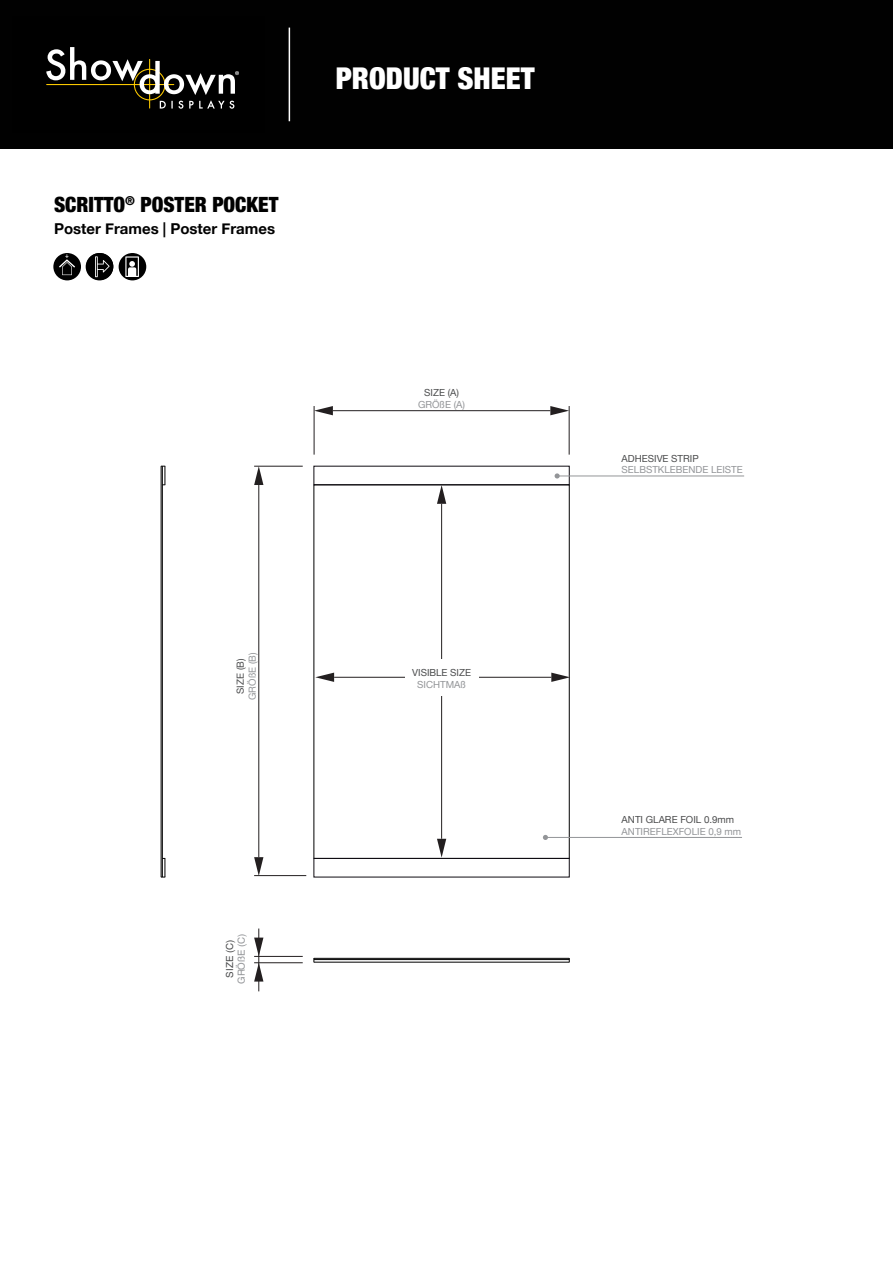
<style>
.page{position:relative;width:893px;height:1263px;background:#fff}
.page>*{position:absolute;margin:0;border:0;box-sizing:border-box;transform-origin:0 0}
.t1{font:900 condensed 30px "Helvetica Neue";color:#fff}
.t2{font:900 condensed 21px "Helvetica Neue";color:#010101}
.t3{font:700 15px "Helvetica Neue";color:#010101}
.t4{font:9.75px "Helvetica Neue";color:#939598}
.t5{font:9.75px "Helvetica Neue";color:#4b4c4d}
.t6{font:9.75px "Helvetica LT Std";color:#939598}
.t7{font:9.75px "Helvetica LT Std";color:#4b4c4d}
</style>
<div class="page">
<div style="left:313px;top:484px;width:257px;height:375px;border:1px solid #000"></div>
<hr style="left:314px;top:959px;width:255px;height:1px;background:#000">
<hr style="left:314px;top:962px;width:255px;height:1px;background:#000">
<hr style="left:314px;top:958px;width:255px;height:1px;background:#000">
<hr style="left:162px;top:466px;width:1px;height:411px;background:#000">
<hr style="left:161px;top:466px;width:1px;height:411px;background:#000">
<svg style="left:161px;top:466px;width:5px;height:19px"></svg>
<svg style="left:161px;top:858px;width:5px;height:20px"></svg>
<div style="left:313px;top:466px;width:257px;height:19px;border:1px solid #0f0c12"></div>
<div style="left:313px;top:858px;width:257px;height:19px;border:1px solid #0f0c12"></div>
<div style="left:53px;top:253px;width:28px;height:27px;background:#000;border-radius:50%"></div>
<svg style="left:59px;top:254px;width:16px;height:21px"></svg>
<div style="left:86px;top:253px;width:27px;height:27px;background:#000;border-radius:50%"></div>
<svg style="left:95px;top:256px;width:15px;height:21px"></svg>
<div style="left:119px;top:253px;width:27px;height:27px;background:#000;border-radius:50%"></div>
<svg style="left:125px;top:256px;width:14px;height:21px"></svg>
<div style="left:0;top:0;width:893px;height:149px;background:#010101"></div>
<svg style="left:46px;top:47px;width:193px;height:62px"></svg>
<hr style="left:289px;top:28px;width:1px;height:93px;background:#fff">
<hr style="left:545px;top:837px;width:197px;height:1px;background:#939598">
<hr style="left:557px;top:476px;width:187px;height:1px;background:#939598">
<hr style="left:258px;top:485px;width:1px;height:372px;background:#231f20">
<hr style="left:441px;top:504px;width:1px;height:335px;background:#231f20">
<hr style="left:258px;top:928px;width:1px;height:63px;background:#231f20">
<hr style="left:333px;top:410px;width:217px;height:1px;background:#231f20">
<hr style="left:334px;top:677px;width:217px;height:1px;background:#231f20">
<svg style="left:254px;top:467px;width:9px;height:18px"></svg>
<svg style="left:437px;top:485px;width:9px;height:19px"></svg>
<svg style="left:254px;top:963px;width:9px;height:18px"></svg>
<svg style="left:550px;top:406px;width:19px;height:9px"></svg>
<svg style="left:551px;top:673px;width:19px;height:9px"></svg>
<svg style="left:254px;top:857px;width:9px;height:18px"></svg>
<svg style="left:437px;top:839px;width:9px;height:18px"></svg>
<svg style="left:254px;top:937px;width:9px;height:19px"></svg>
<svg style="left:315px;top:406px;width:18px;height:9px"></svg>
<svg style="left:315px;top:673px;width:19px;height:9px"></svg>
<hr style="left:254px;top:466px;width:49px;height:1px;background:#231f20">
<hr style="left:254px;top:962px;width:49px;height:1px;background:#231f20">
<hr style="left:569px;top:406px;width:1px;height:49px;background:#231f20">
<hr style="left:254px;top:875px;width:52px;height:1px;background:#231f20">
<hr style="left:254px;top:956px;width:49px;height:1px;background:#231f20">
<hr style="left:314px;top:406px;width:1px;height:49px;background:#231f20">
<svg style="left:543px;top:835px;width:5px;height:5px"></svg>
<svg style="left:555px;top:473px;width:5px;height:5px"></svg>
<div style="left:405px;top:659px;width:73px;height:37px;background:#fff"></div>
<p class="t2" style="left:54px;top:187px;width:226px">SCRITTO<sup>®</sup> POSTER POCKET</p>
<p class="t3" style="left:54px;top:216px;width:223px">Poster Frames | Poster Frames</p>
<p class="t1" style="left:336px;top:54px;width:200px">PRODUCT SHEET</p>
<p class="t5" style="left:424px;top:385px;width:36px">SIZE (A)</p>
<p class="t4" style="left:418px;top:397px;width:48px">GRÖßE (A)</p>
<p class="t5" style="left:233px;top:694px;width:37px;rotate:-90deg">SIZE (B)</p>
<p class="t4" style="left:245px;top:700px;width:49px;rotate:-90deg">GRÖßE (B)</p>
<p class="t7" style="left:224px;top:977px;width:39px;rotate:-90deg">SIZE (C)</p>
<p class="t6" style="left:236px;top:984px;width:52px;rotate:-90deg">GRÖßE (C)</p>
<p class="t5" style="left:412px;top:665px;width:60px">VISIBLE SIZE</p>
<p class="t4" style="left:417px;top:677px;width:50px">SICHTMAß</p>
<p class="t5" style="left:622px;top:451px;width:79px">ADHESIVE STRIP</p>
<p class="t4" style="left:622px;top:463px;width:123px">SELBSTKLEBENDE LEISTE</p>
<p class="t5" style="left:622px;top:813px;width:114px">ANTI GLARE FOIL 0.9mm</p>
<p class="t4" style="left:622px;top:824px;width:121px">ANTIREFLEXFOLIE 0,9 mm</p>
</div>
